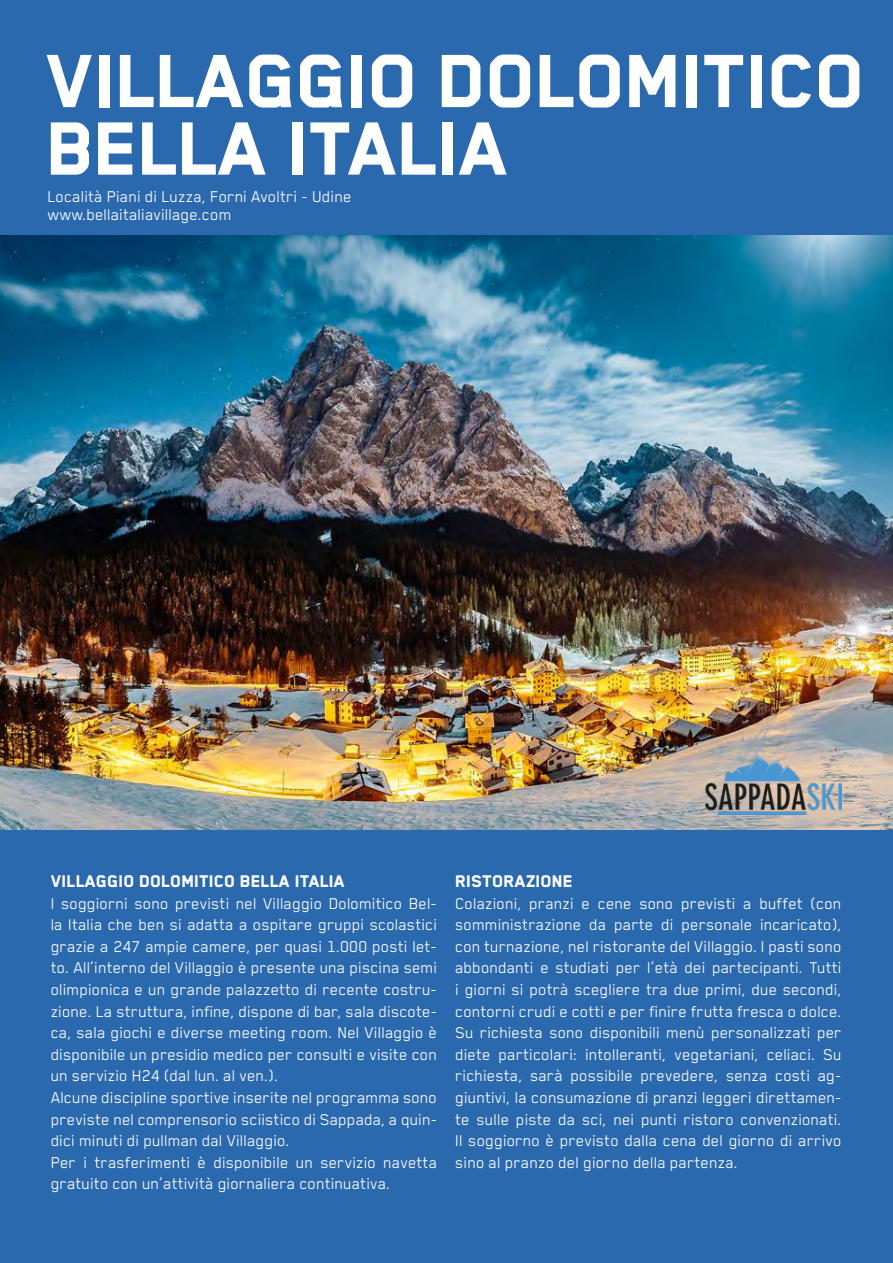
<style>
.page{position:relative;width:893px;height:1263px;background:#2b69ae}
.page>*{position:absolute;margin:0;border:0;box-sizing:border-box;transform-origin:0 0}
.t1{font:800 87px/67.5px "Blender Pro";letter-spacing:-.01em;color:#fff}
.t2{font:800 19.5px "Blender Pro";color:#fff}
.t3{font:18px/21.6px "Blender Pro";color:#fff}
</style>
<div class="page">
<img style="left:0;top:235px;width:893px;height:594px">
<img style="left:705px;top:755px;width:137px;height:59px">
<h1 class="t1" style="left:48px;top:46px;width:820px">VILLAGGIO DOLOMITICO<br>BELLA ITALIA</h1>
<p class="t3" style="left:48px;top:187px;width:306px;line-height:18px">Località Piani di Luzza, Forni Avoltri - Udine www.bellaitaliavillage.com</p>
<p class="t2" style="left:51px;top:871px;width:296px">VILLAGGIO DOLOMITICO BELLA ITALIA</p>
<p class="t3" style="left:51px;top:892px;width:388px">I soggiorni sono previsti nel Villaggio Dolomitico Bel&shy;la Italia che ben si adatta a ospitare gruppi scolastici grazie a 247 ampie camere, per quasi 1.000 posti let&shy;to. All’interno del Villaggio è presente una piscina semi olimpionica e un grande palazzetto di recente costru&shy;zione. La struttura, infine, dispone di bar, sala discote&shy;ca, sala giochi e diverse meeting room. Nel Villaggio è disponibile un presidio medico per consulti e visite con un servizio H24 (dal lun. al ven.).<br>Alcune discipline sportive inserite nel programma sono previste nel comprensorio sciistico di Sappada, a quin&shy;dici minuti di pullman dal Villaggio.<br>Per i trasferimenti è disponibile un servizio navetta gratuito con un’attività giornaliera continuativa.</p>
<p class="t2" style="left:455px;top:871px;width:119px">RISTORAZIONE</p>
<p class="t3" style="left:455px;top:892px;width:388px;text-align:justify">Colazioni, pranzi e cene sono previsti a buffet (con somministrazione da parte di personale incaricato), con turnazione, nel ristorante del Villaggio. I pasti sono abbondanti e studiati per l’età dei partecipanti. Tutti i giorni si potrà scegliere tra due primi, due secondi, contorni crudi e cotti e per finire frutta fresca o dolce.<br>Su richiesta sono disponibili menù personalizzati per diete particolari: intolleranti, vegetariani, celiaci. Su richiesta, sarà possibile prevedere, senza costi ag&shy;giuntivi, la consumazione di pranzi leggeri direttamen&shy;te sulle piste da sci, nei punti ristoro convenzionati.<br>Il soggiorno è previsto dalla cena del giorno di arrivo sino al pranzo del giorno della partenza.</p>
</div>
